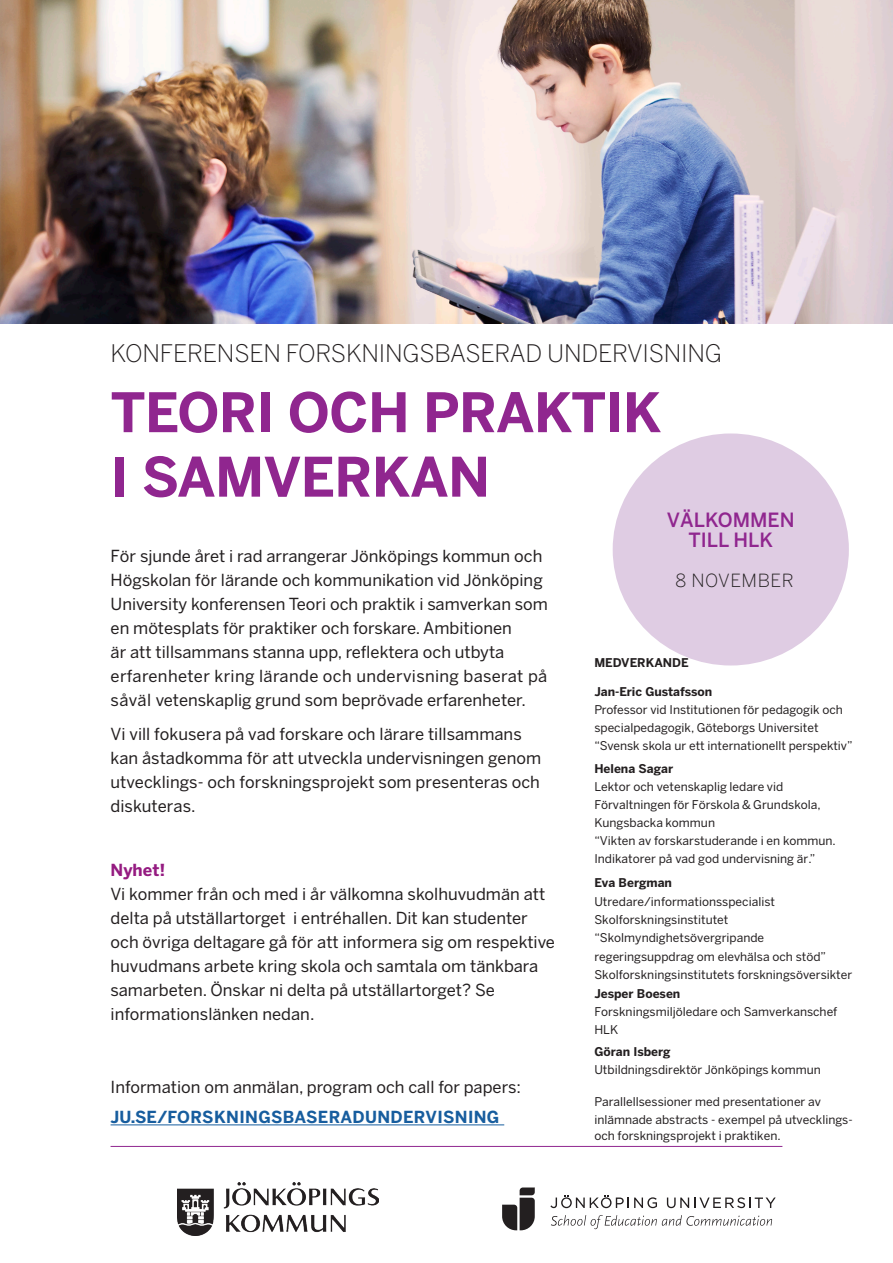
<style>
.page{position:relative;width:893px;height:1263px;background:#fff}
.page>*{position:absolute;margin:0;border:0;box-sizing:border-box;transform-origin:0 0}
.t1{font:700 54px "Benton Sans";letter-spacing:-.01em;color:#90268f}
.t2{font:300 24px "Benton Sans";letter-spacing:-.01em;color:#231f20}
.t3{font:500 19.5px "Benton Sans";color:#90268f}
.t4{font:300 18px "Benton Sans";letter-spacing:.03em;color:#231f20}
.t5{font:16.5px/24px "Benton Sans";color:#231f20}
.t6{font:700 16.5px "Benton Sans";letter-spacing:.02em;color:#175d9e}
.t7{font:700 16.5px "Benton Sans";color:#951b81}
.t8{font:12px/18px "Benton Sans";color:#231f20}
.t9{font:700 12px "Benton Sans";color:#231f20}
.s1{font-weight:700}
</style>
<div class="page">
<img style="left:0;top:0;width:893px;height:324px">
<hr style="left:111px;top:1146px;width:671px;height:1px;background:#90268f">
<div style="left:613px;top:433px;width:236px;height:232px;background:#dfcce3;border-radius:50%"></div>
<svg style="left:502px;top:1187px;width:33px;height:43px"></svg>
<svg style="left:550px;top:1195px;width:107px;height:13px"></svg>
<svg style="left:667px;top:1197px;width:109px;height:11px"></svg>
<svg style="left:551px;top:1215px;width:221px;height:14px"></svg>
<img style="left:178px;top:1182px;width:200px;height:53px">
<hr style="left:111px;top:1124px;width:393px;height:1px;background:#175d9e">
<p class="t2" style="left:111px;top:339px;width:613px">KONFERENSEN FORSKNINGSBASERAD UNDERVISNING</p>
<p class="t1" style="left:111px;top:380px;width:553px">TEORI OCH PRAKTIK</p>
<p class="t1" style="left:111px;top:445px;width:381px">I SAMVERKAN</p>
<p class="t3" style="left:667px;top:508px;width:129px">VÄLKOMMEN</p>
<p class="t5" style="left:111px;top:543px;width:439px">För sjunde året i rad arrangerar Jönköpings kommun och Högskolan för lärande och kommunikation vid Jönköping University konferensen Teori och praktik i samverkan som en mötesplats för praktiker och forskare. Ambitionen<br>är att tillsammans stanna upp, reflektera och utbyta erfarenheter kring lärande och undervisning baserat på såväl vetenskaplig grund som beprövade erfarenheter.</p>
<p class="t5" style="left:111px;top:722px;width:432px">Vi vill fokusera på vad forskare och lärare tillsammans kan åstadkomma för att utveckla undervisningen genom utvecklings- och forskningsprojekt som presenteras och diskuteras.</p>
<p class="t7" style="left:111px;top:860px;width:56px">Nyhet!</p>
<p class="t5" style="left:111px;top:881px;width:446px">Vi kommer från och med i år välkomna skolhuvudmän att delta på utställartorget i entréhallen. Dit kan studenter och övriga deltagare gå för att informera sig om respektive huvudmans arbete kring skola och samtala om tänkbara samarbeten. Önskar ni delta på utställartorget? Se informationslänken nedan.</p>
<p class="t5" style="left:111px;top:1075px;width:412px">Information om anmälan, program och call for papers:</p>
<p class="t6" style="left:111px;top:1107px;width:390px">JU.SE/FORSKNINGSBASERADUNDERVISNING</p>
<p class="t3" style="left:688px;top:528px;width:86px">TILL HLK</p>
<p class="t4" style="left:676px;top:570px;width:120px">8 NOVEMBER</p>
<p class="t9" style="left:594px;top:656px;width:96px">MEDVERKANDE</p>
<p class="t8" style="left:594px;top:682px;width:260px"><span class="s1">Jan-Eric Gustafsson<br></span>Professor vid Institutionen för pedagogik och specialpedagogik, Göteborgs Universitet “Svensk skola ur ett internationellt perspektiv”</p>
<p class="t8" style="left:594px;top:760px;width:243px"><span class="s1">Helena Sagar<br></span>Lektor och vetenskaplig ledare vid<br>Förvaltningen för Förskola &amp; Grundskola,<br>Kungsbacka kommun<br>“Vikten av forskarstuderande i en kommun.<br>Indikatorer på vad god undervisning är.”</p>
<p class="t8" style="left:594px;top:873px;width:259px;line-height:18.5px"><span class="s1">Eva Bergman<br></span>Utredare/informationsspecialist<br>Skolforskningsinstitutet “Skolmyndighetsövergripande regeringsuppdrag om elevhälsa och stöd”<br>Skolforskningsinstitutets forskningsöversikter<br><span class="s1">Jesper Boesen<br></span>Forskningsmiljöledare och Samverkanschef<br>HLK</p>
<p class="t8" style="left:594px;top:1042px;width:228px"><span class="s1">Göran Isberg<br></span>Utbildningsdirektör Jönköpings kommun</p>
<p class="t8" style="left:594px;top:1094px;width:260px;line-height:16.5px">Parallellsessioner med presentationer av inlämnade abstracts - exempel på utvecklings&shy;och forskningsprojekt i praktiken.</p>
</div>
